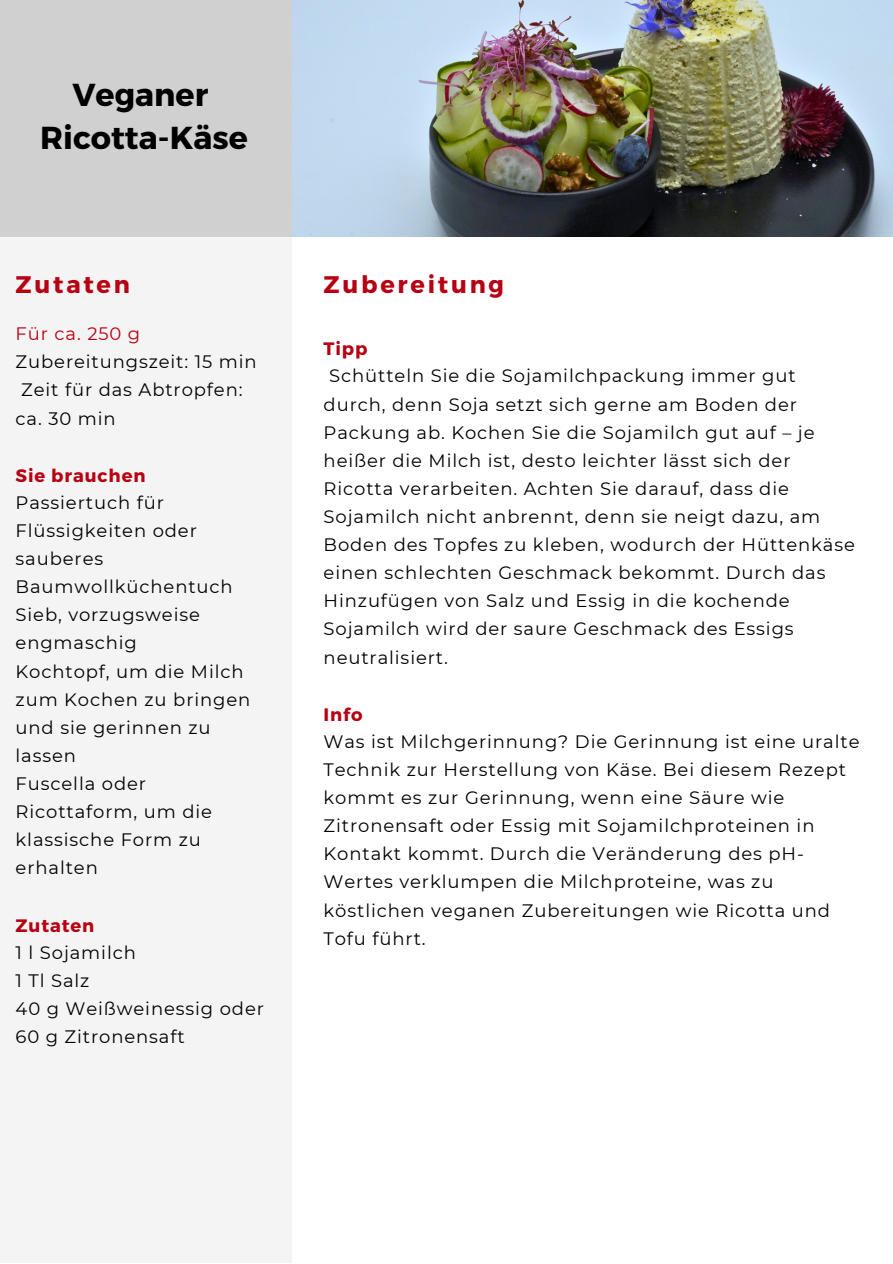
<style>
.page{position:relative;width:893px;height:1264px;background:#fff}
.page>*{position:absolute;margin:0;border:0;box-sizing:border-box;transform-origin:0 0}
.t1{font:700 31.8px/43.8px "Montserrat";color:#000;text-align:center}
.t2{font:700 24px "Montserrat";letter-spacing:.115em;color:#b70012}
.t3{font:18px/28px "Montserrat";letter-spacing:.05em;color:#000}
.t4{font:700 18px "Montserrat";letter-spacing:.05em;color:#b70012}
.t5{font:18px "Montserrat";letter-spacing:.05em;color:#b70012}
</style>
<div class="page">
<div style="left:0;top:0;width:292px;height:236px;background:#d0d0d0"></div>
<div style="left:0;top:237px;width:292px;height:1025px;background:#f4f4f4"></div>
<img style="left:292px;top:0;width:600px;height:236px">
<h1 class="t1" style="left:40px;top:73px;width:209px">Veganer<br>Ricotta-Käse</h1>
<h2 class="t2" style="left:16px;top:269px;width:116px">Zutaten</h2>
<h2 class="t2" style="left:323px;top:269px;width:182px">Zubereitung</h2>
<p class="t5" style="left:16px;top:321px;width:126px">Für ca. 250 g</p>
<p class="t3" style="left:16px;top:347px;width:242px">Zubereitungszeit: 15 min</p>
<p class="t3" style="left:21px;top:375px;width:223px">Zeit für das Abtropfen:</p>
<p class="t3" style="left:16px;top:403px;width:102px">ca. 30 min</p>
<p class="t4" style="left:16px;top:464px;width:131px">Sie brauchen</p>
<p class="t3" style="left:16px;top:488px;width:236px">Passiertuch für<br>Flüssigkeiten oder sauberes<br>Baumwollküchentuch<br>Sieb, vorzugsweise engmaschig<br>Kochtopf, um die Milch zum Kochen zu bringen und sie gerinnen zu lassen<br>Fuscella oder<br>Ricottaform, um die klassische Form zu erhalten</p>
<p class="t4" style="left:16px;top:914px;width:80px">Zutaten</p>
<p class="t3" style="left:16px;top:937px;width:250px">1 l Sojamilch<br>1 Tl Salz<br>40 g Weißweinessig oder<br>60 g Zitronensaft</p>
<p class="t4" style="left:323px;top:338px;width:45px">Tipp</p>
<p class="t3" style="left:323px;top:361px;width:533px;text-indent:6px">Schütteln Sie die Sojamilchpackung immer gut durch, denn Soja setzt sich gerne am Boden der Packung ab. Kochen Sie die Sojamilch gut auf – je heißer die Milch ist, desto leichter lässt sich der Ricotta verarbeiten. Achten Sie darauf, dass die Sojamilch nicht anbrennt, denn sie neigt dazu, am Boden des Topfes zu kleben, wodurch der Hüttenkäse einen schlechten Geschmack bekommt. Durch das Hinzufügen von Salz und Essig in die kochende Sojamilch wird der saure Geschmack des Essigs neutralisiert.</p>
<p class="t4" style="left:323px;top:703px;width:40px">Info</p>
<p class="t3" style="left:323px;top:726px;width:537px">Was ist Milchgerinnung? Die Gerinnung ist eine uralte Technik zur Herstellung von Käse. Bei diesem Rezept kommt es zur Gerinnung, wenn eine Säure wie Zitronensaft oder Essig mit Sojamilchproteinen in Kontakt kommt. Durch die Veränderung des pH-Wertes verklumpen die Milchproteine, was zu köstlichen veganen Zubereitungen wie Ricotta und Tofu führt.</p>
</div>
